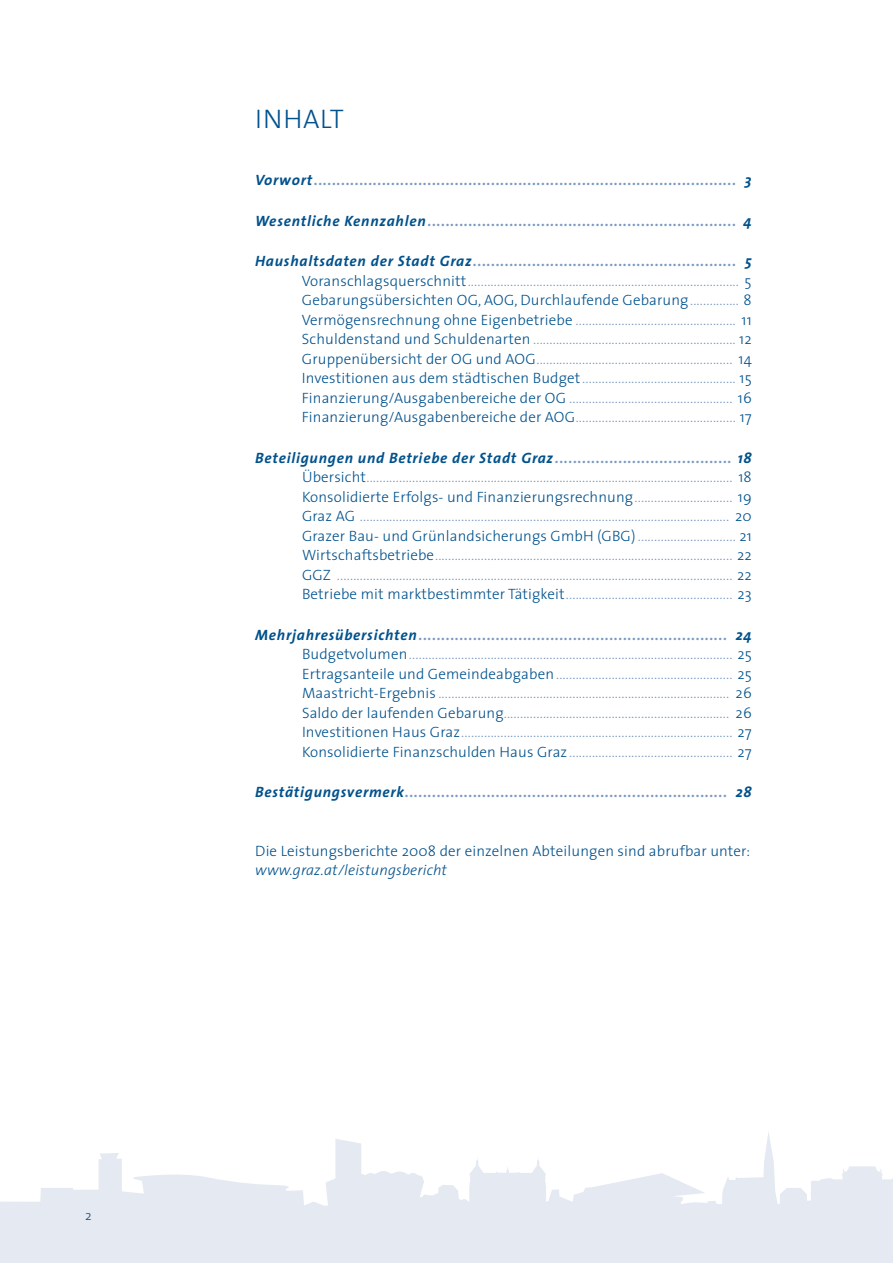
<style>
.page{position:relative;width:893px;height:1263px;background:#fff}
.page>*{position:absolute;margin:0;border:0;box-sizing:border-box;transform-origin:0 0}
.t1{font:300 27px "The Sans";letter-spacing:.02em;color:#00518c}
.t2{font:300 15px/19.5px "The Sans";letter-spacing:.01em;color:#7b9ac0;text-align:justify}
.t3{font:italic 700 15px "The Sans";letter-spacing:.05em;color:#7b9ac0}
.t4{font:300 15px "The Sans";letter-spacing:.01em;color:#00518c}
.t5{font:italic 300 15px "The Sans";letter-spacing:.01em;color:#00518c}
.t6{font:300 13.5px "The Sans";color:#00518c}
.s1{color:#00518c}
.s2{font-weight:700;font-style:italic;color:#00518c}
.s3{font-weight:700;font-style:italic}
</style>
<div class="page">
<svg style="left:0;top:1132px;width:892px;height:131px;fill:#e4e9f2"></svg>
<svg style="left:892px;top:1179px;width:1px;height:84px"></svg>
<p class="t6" style="left:85px;top:1204px;width:8px">2</p>
<h1 class="t1" style="left:255px;top:96px;width:90px">Inhalt</h1>
<p class="t3" style="left:255px;top:168px;width:498px"><span class="s1">Vorwort</span>.............................................................................................. <span class="s1">3</span></p>
<p class="t3" style="left:255px;top:208px;width:498px"><span class="s1">Wesentliche Kennzahlen</span>..................................................................... <span class="s1">4</span></p>
<p class="t2" style="left:302px;top:251px;width:451px;text-indent:-47px"><span class="s2">Haushaltsdaten der Stadt Graz</span><span class="s3">...........................................................</span> <span class="s2">5<br></span><span class="s1">Voranschlagsquerschnitt</span>................................................................................... <span class="s1">5<br>Gebarungsübersichten OG, AOG, Durchlaufende Gebarung</span>............... <span class="s1">8<br>Vermögensrechnung ohne Eigenbetriebe</span> ................................................. <span class="s1">11<br>Schuldenstand und Schuldenarten</span> .............................................................. <span class="s1">12<br>Gruppenübersicht der OG und AOG</span>............................................................ <span class="s1">14<br>Investitionen aus dem städtischen Budget</span>............................................... <span class="s1">15<br>Finanzierung/Ausgabenbereiche der OG</span> .................................................. <span class="s1">16<br>Finanzierung/Ausgabenbereiche der AOG</span>................................................. <span class="s1">17</span></p>
<p class="t2" style="left:302px;top:447px;width:451px;text-indent:-47px"><span class="s2">Beteiligungen und Betriebe der Stadt Graz</span><span class="s3">........................................</span> <span class="s2">18<br></span><span class="s1">Übersicht</span>................................................................................................................ <span class="s1">18<br>Konsolidierte Erfolgs- und Finanzierungsrechnung</span>.............................. <span class="s1">19<br>Graz AG</span> ................................................................................................................. <span class="s1">20<br>Grazer Bau- und Grünlandsicherungs GmbH (GBG)</span> .............................. <span class="s1">21<br>Wirtschaftsbetriebe</span>........................................................................................... <span class="s1">22<br>GGZ</span> ......................................................................................................................... <span class="s1">22<br>Betriebe mit marktbestimmter Tätigkeit</span>................................................... <span class="s1">23</span></p>
<p class="t2" style="left:302px;top:624px;width:451px;text-indent:-47px"><span class="s2">Mehrjahresübersichten</span><span class="s3">.....................................................................</span> <span class="s2">24<br></span><span class="s1">Budgetvolumen</span>................................................................................................... <span class="s1">25<br>Ertragsanteile und Gemeindeabgaben</span>...................................................... <span class="s1">25<br>Maastricht-Ergebnis</span> ......................................................................................... <span class="s1">26<br>Saldo der laufenden Gebarung</span>..................................................................... <span class="s1">26<br>Investitionen H aus Graz</span>................................................................................... <span class="s1">27<br>Konsolidierte Finanzschulden H aus Graz</span> .................................................. <span class="s1">27</span></p>
<p class="t3" style="left:255px;top:780px;width:498px"><span class="s1">Bestätigungsvermerk</span>........................................................................ <span class="s1">28</span></p>
<p class="t4" style="left:255px;top:838px;width:496px">Die Leistungsberichte 2008 der einzelnen Abteilungen sind abrufbar unter:</p>
<p class="t5" style="left:255px;top:858px;width:193px">www.graz.at/leistungsbericht</p>
</div>
